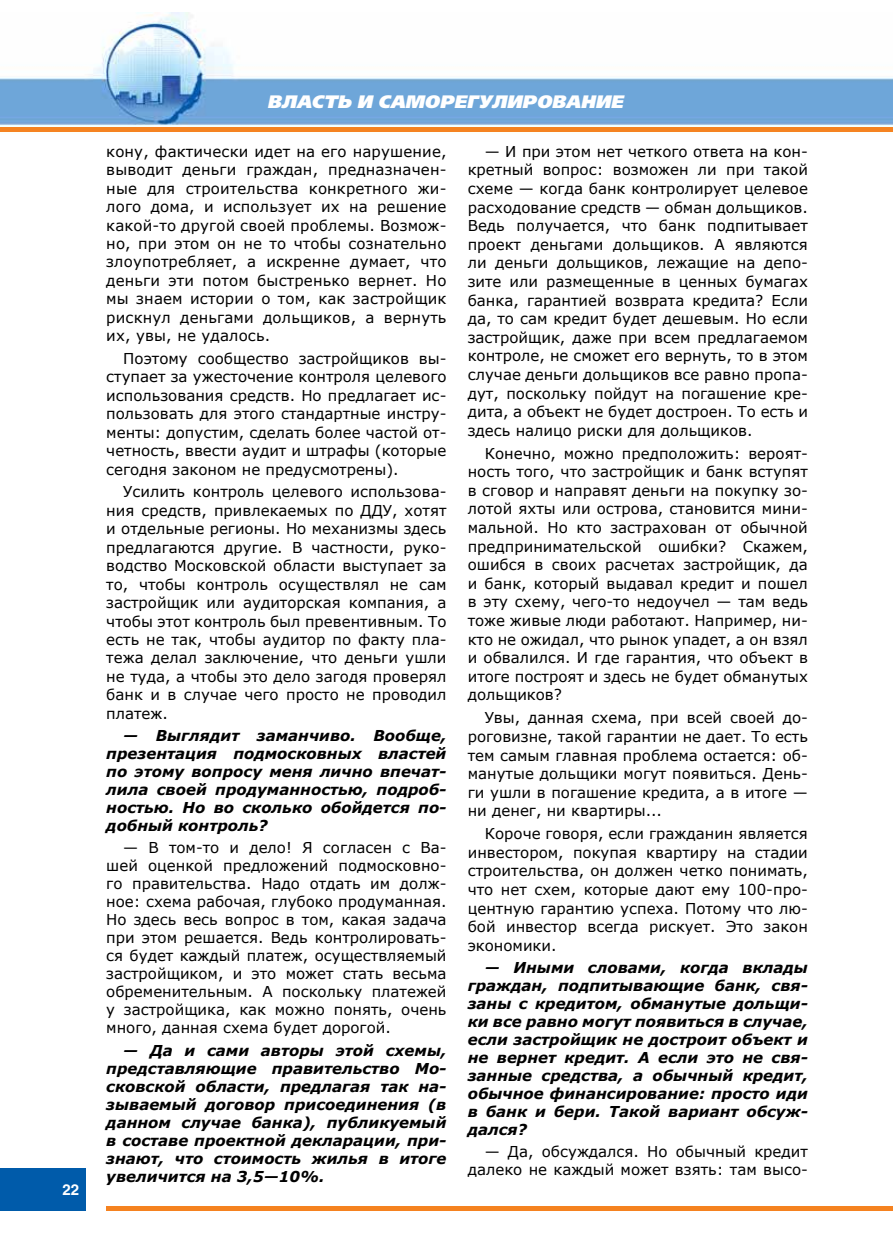
<style>
.page{position:relative;width:893px;height:1246px;background:#fff}
.page>*{position:absolute;margin:0;border:0;box-sizing:border-box;transform-origin:0 0}
.t1{font:italic 18px "Free Set Black C";color:#fff}
.t2{font:15px/18.6px "Verdana";color:#000;text-align:justify}
.t3{font:italic 700 15px/18px "Verdana";color:#000;text-align:justify}
.t4{font:700 15px "Helios";color:#fff}
</style>
<div class="page">
<img style="left:0;top:12px;width:893px;height:114px">
<div style="left:0;top:127px;width:893px;height:5px;background:#f58220"></div>
<div style="left:0;top:1168px;width:85px;height:42px;background:#005baa"></div>
<hr style="left:106px;top:1206px;width:787px;height:4px;background:#f58220">
<p class="t4" style="left:63px;top:1180px;width:18px">22</p>
<p class="t1" style="left:267px;top:91px;width:358px">ВЛАСТЬ И САМОРЕГУЛИРОВАНИЕ</p>
<p class="t2" style="left:106px;top:142px;width:342px">кону, фактически идет на его нарушение, выводит деньги граждан, предназначен&shy;ные для строительства конкретного жи&shy;лого дома, и использует их на решение какой-то другой своей проблемы. Возмож&shy;но, при этом он не то чтобы сознательно злоупотребляет, а искренне думает, что деньги эти потом быстренько вернет. Но мы знаем истории о том, как застройщик рискнул деньгами дольщиков, а вернуть их, увы, не удалось.</p>
<p class="t2" style="left:106px;top:349px;width:342px;text-indent:17px">Поэтому сообщество застройщиков вы&shy;ступает за ужесточение контроля целевого использования средств. Но предлагает ис&shy;пользовать для этого стандартные инстру&shy;менты: допустим, сделать более частой от&shy;четность, ввести аудит и штрафы (которые сегодня законом не предусмотрены).</p>
<p class="t2" style="left:106px;top:482px;width:342px;text-indent:17px">Усилить контроль целевого использова&shy;ния средств, привлекаемых по ДДУ, хотят и отдельные регионы. Но механизмы здесь предлагаются другие. В частности, руко&shy;водство Московской области выступает за то, чтобы контроль осуществлял не сам застройщик или аудиторская компания, а чтобы этот контроль был превентивным. То есть не так, чтобы аудитор по факту пла&shy;тежа делал заключение, что деньги ушли не туда, а чтобы это дело загодя проверял банк и в случае чего просто не проводил платеж.</p>
<p class="t3" style="left:106px;top:726px;width:342px;text-indent:17px">— Выглядит заманчиво. Вообще, презентация подмосковных властей по этому вопросу меня лично впечат&shy;лила своей продуманностью, подроб&shy;ностью. Но во сколько обойдется по&shy;добный контроль?</p>
<p class="t2" style="left:106px;top:838px;width:342px;line-height:18px;text-indent:17px">— В том-то и дело! Я согласен с Ва&shy;шей оценкой предложений подмосковно&shy;го правительства. Надо отдать им долж&shy;ное: схема рабочая, глубоко продуманная.<br>Но здесь весь вопрос в том, какая задача при этом решается. Ведь контролировать&shy;ся будет каждый платеж, осуществляемый застройщиком, и это может стать весьма обременительным. А поскольку платежей у застройщика, как можно понять, очень много, данная схема будет дорогой.</p>
<p class="t3" style="left:106px;top:1041px;width:342px;text-indent:17px">— Да и сами авторы этой схемы, представляющие правительство Мо&shy;сковской области, предлагая так на&shy;зываемый договор присоединения (в данном случае банка), публикуемый в составе проектной декларации, при&shy;знают, что стоимость жилья в итоге увеличится на 3,5—10%.</p>
<p class="t2" style="left:468px;top:141px;width:342px;text-indent:17px">— И при этом нет четкого ответа на кон&shy;кретный вопрос: возможен ли при такой схеме — когда банк контролирует целевое расходование средств — обман дольщиков.<br>Ведь получается, что банк подпитывает проект деньгами дольщиков. А являются ли деньги дольщиков, лежащие на депо&shy;зите или размещенные в ценных бумагах банка, гарантией возврата кредита? Если да, то сам кредит будет дешевым. Но если застройщик, даже при всем предлагаемом контроле, не сможет его вернуть, то в этом случае деньги дольщиков все равно пропа&shy;дут, поскольку пойдут на погашение кре&shy;дита, а объект не будет достроен. То есть и здесь налицо риски для дольщиков.</p>
<p class="t2" style="left:468px;top:443px;width:342px;text-indent:17px">Конечно, можно предположить: вероят&shy;ность того, что застройщик и банк вступят в сговор и направят деньги на покупку зо&shy;лотой яхты или острова, становится мини&shy;мальной. Но кто застрахован от обычной предпринимательской ошибки? Скажем, ошибся в своих расчетах застройщик, да и банк, который выдавал кредит и пошел в эту схему, чего-то недоучел — там ведь тоже живые люди работают. Например, ни&shy;кто не ожидал, что рынок упадет, а он взял и обвалился. И где гарантия, что объект в итоге построят и здесь не будет обманутых дольщиков?</p>
<p class="t2" style="left:468px;top:708px;width:342px;text-indent:17px">Увы, данная схема, при всей своей до&shy;роговизне, такой гарантии не дает. То есть тем самым главная проблема остается: об&shy;манутые дольщики могут появиться. День&shy;ги ушли в погашение кредита, а в итоге — ни денег, ни квартиры...</p>
<p class="t2" style="left:468px;top:824px;width:342px;text-indent:17px">Короче говоря, если гражданин является инвестором, покупая квартиру на стадии строительства, он должен четко понимать, что нет схем, которые дают ему 100-про&shy;центную гарантию успеха. Потому что лю&shy;бой инвестор всегда рискует. Это закон экономики.</p>
<p class="t3" style="left:468px;top:958px;width:342px;text-indent:17px">— Иными словами, когда вклады граждан, подпитывающие банк, свя&shy;заны с кредитом, обманутые дольщи&shy;ки все равно могут появиться в случае, если застройщик не достроит объект и не вернет кредит. А если это не свя&shy;занные средства, а обычный кредит, обычное финансирование: просто иди в банк и бери. Такой вариант обсуж&shy;дался?</p>
<p class="t2" style="left:468px;top:1142px;width:342px;line-height:18px;text-align:right">— Да, обсуждался. Но обычный кредит далеко не каждый может взять: там высо-</p>
</div>
